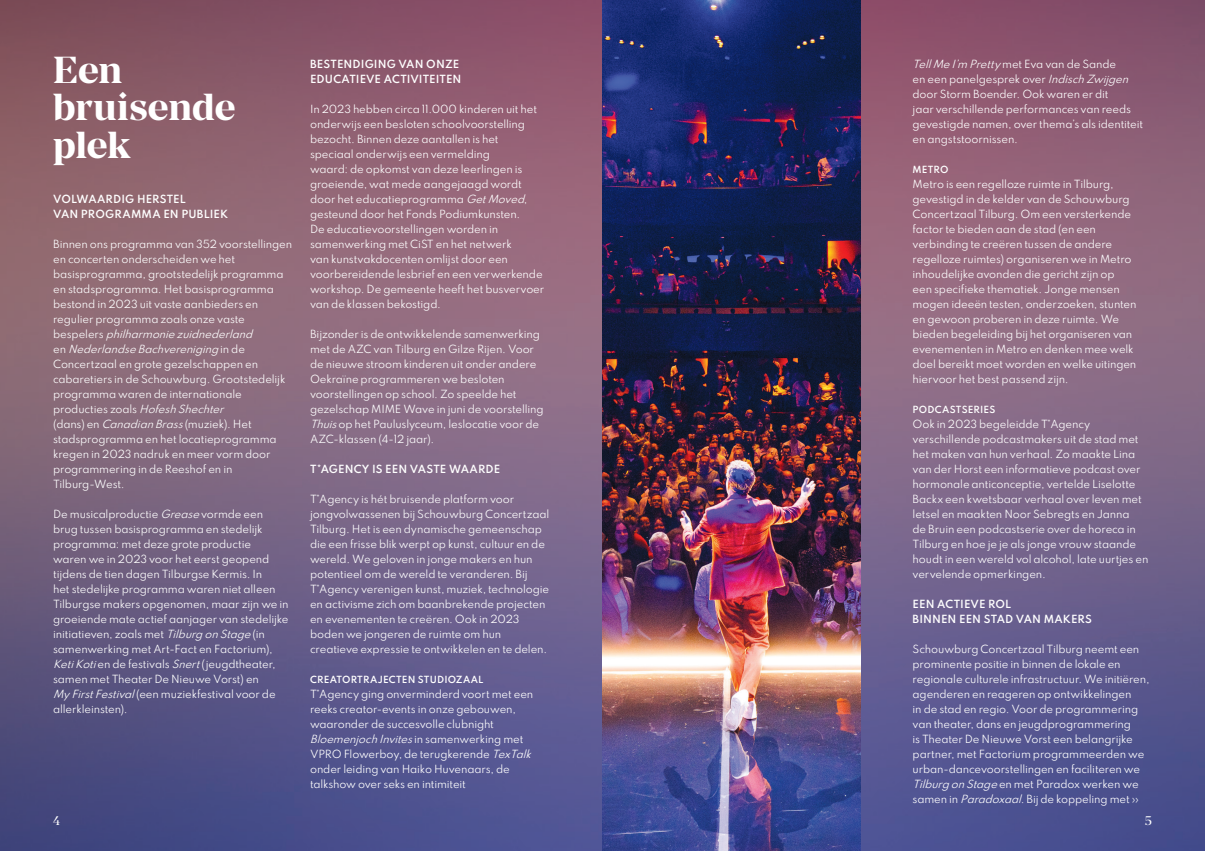
<style>
.page{position:relative;width:1205px;height:851px;background:#fff}
.page>*{position:absolute;margin:0;border:0;box-sizing:border-box;transform-origin:0 0}
.t1{font:700 37.5px/37.5px "Manier";color:#fff}
.t2{font:12.5px "Manier";color:#fff}
.t3{font:10px/15px "Spartan";letter-spacing:-.015em;color:#fff}
.t4{font:600 10px/15px "Spartan";letter-spacing:.01em;color:#fff}
.t5{font:600 8.75px "Spartan";letter-spacing:.02em;color:#fff}
.s1{font-style:italic}
</style>
<div class="page">
<img style="left:0;top:0;width:1205px;height:850px">
<img style="left:602px;top:0;width:259px;height:850px">
<h1 class="t1" style="left:53px;top:51px;width:184px">Een bruisende plek</h1>
<p class="t4" style="left:53px;top:191px;width:176px">VOLWAARDIG HERSTEL<br>VAN PROGRAMMA EN PUBLIEK</p>
<p class="t3" style="left:53px;top:236px;width:240px">Binnen ons programma van 352 voorstellingen en concerten onderscheiden we het basisprogramma, grootstedelijk programma en stadsprogramma. Het basisprogramma bestond in 2023 uit vaste aanbieders en regulier programma zoals onze vaste<br>b e s p e l e r s <span class="s1">philharmoniezuidnederland<br></span>e n <span class="s1">NederlandseBachvereniging</span>i n d e Concertzaal en grote gezelschappen en cabaretiers in de Schouwburg. Grootstedelijk programma waren de internationale producties zoals <span class="s1">HofeshShechter<br></span>(dans) en <span class="s1">CanadianBrass</span>(muziek). Het stadsprogramma en het locatieprogramma kregen in 2023 nadruk en meer vorm door programmering in de Reeshof en in Tilburg-West.</p>
<p class="t3" style="left:53px;top:506px;width:237px">De musicalproductie <span class="s1">Grease</span>vormde een brug tussen basisprogramma en stedelijk programma: met deze grote productie<br>waren we in 2023 voor het eerst geopend tijdens de tien dagen Tilburgse Kermis. In<br>het stedelijke programma waren niet alleen Tilburgse makers opgenomen, maar zijn we in groeiende mate actief aanjager van stedelijke initiatieven, zoals met <span class="s1">TilburgonStage</span>(in samenwerking met Art-Fact en Factorium), <span class="s1">KetiKoti</span>en de festivals <span class="s1">Snert</span>(jeugdtheater, samen met Theater De Nieuwe Vorst) en <span class="s1">MyFirstFestival</span>(een muziekfestival voor de allerkleinsten).</p>
<p class="t4" style="left:310px;top:56px;width:153px">BESTENDIGING VAN ONZE<br>EDUCATIEVE ACTIVITEITEN</p>
<p class="t3" style="left:310px;top:101px;width:236px">In 2023 hebben circa 11.000 kinderen uit het onderwijs een besloten schoolvoorstelling bezocht. Binnen deze aantallen is het speciaal onderwijs een vermelding<br>waard: de opkomst van deze leerlingen is groeiende, wat mede aangejaagd wordt door het educatieprogramma <span class="s1">GetMoved</span>, gesteund door het Fonds Podiumkunsten.<br>De educatievoorstellingen worden in samenwerking met CiST en het netwerk<br>van kunstvakdocenten omlijst door een voorbereidende lesbrief en een verwerkende workshop. De gemeente heeft het busvervoer van de klassen bekostigd.</p>
<p class="t3" style="left:310px;top:326px;width:235px">Bijzonder is de ontwikkelende samenwerking met de AZC van Tilburg en Gilze Rijen. Voor de nieuwe stroom kinderen uit onder andere Oekraïne programmeren we besloten voorstellingen op school. Zo speelde het gezelschap MIME Wave in juni de voorstelling <span class="s1">Thuis</span>op het Pauluslyceum, leslocatie voor de AZC-klassen (4-12 jaar).</p>
<p class="t4" style="left:310px;top:461px;width:192px">T*AGENCY IS EEN VASTE WAARDE</p>
<p class="t3" style="left:310px;top:491px;width:241px">T*Agency is hét bruisende platform voor jongvolwassenen bij Schouwburg Concertzaal Tilburg. Het is een dynamische gemeenschap die een frisse blik werpt op kunst, cultuur en de wereld. We geloven in jonge makers en hun potentieel om de wereld te veranderen. Bij T*Agency verenigen kunst, muziek, technologie en activisme zich om baanbrekende projecten en evenementen te creëren. Ook in 2023 boden we jongeren de ruimte om hun creatieve expressie te ontwikkelen en te delen.</p>
<p class="t5" style="left:310px;top:672px;width:175px">CREATORTRAJECTEN STUDIOZAAL</p>
<p class="t3" style="left:310px;top:686px;width:226px">T*Agency ging onverminderd voort met een reeks creator-events in onze gebouwen, waaronder de succesvolle clubnight <span class="s1">BloemenjochInvites</span>i n s a m e n w e r k i n g m e t VPRO Flowerboy, de terugkerende <span class="s1">TexTalk </span>onder leiding van Haiko Huvenaars, de talkshow over seks en intimiteit</p>
<p class="t3" style="left:912px;top:56px;width:232px"><span class="s1">TellMeI’m Pretty</span>m e t E va va n d e S a n d e<br>en een panelgesprek over <span class="s1">IndischZwijgen </span>door Storm Boender. Ook waren er dit<br>jaar verschillende performances van reeds gevestigde namen, over thema’s als identiteit en angststoornissen.</p>
<p class="t5" style="left:912px;top:162px;width:37px">METRO</p>
<p class="t3" style="left:912px;top:176px;width:225px">Metro is een regelloze ruimte in Tilburg, gevestigd in de kelder van de Schouwburg Concertzaal Tilburg. Om een versterkende factor te bieden aan de stad (en een verbinding te creëren tussen de andere regelloze ruimtes) organiseren we in Metro inhoudelijke avonden die gericht zijn op een specifieke thematiek. Jonge mensen mogen ideeën testen, onderzoeken, stunten en gewoon proberen in deze ruimte. We bieden begeleiding bij het organiseren van evenementen in Metro en denken mee welk doel bereikt moet worden en welke uitingen hiervoor het best passend zijn.</p>
<p class="t5" style="left:912px;top:402px;width:84px">PODCASTSERIES</p>
<p class="t3" style="left:912px;top:416px;width:237px">Ook in 2023 begeleidde T*Agency verschillende podcastmakers uit de stad met het maken van hun verhaal. Zo maakte Lina van der Horst een informatieve podcast over hormonale anticonceptie, vertelde Liselotte Backx een kwetsbaar verhaal over leven met letsel en maakten Noor Sebregts en Janna<br>de Bruin een podcastserie over de horeca in Tilburg en hoe je je als jonge vrouw staande houdt in een wereld vol alcohol, late uurtjes en vervelende opmerkingen.</p>
<p class="t4" style="left:912px;top:596px;width:181px">EEN ACTIEVE ROL<br>BINNEN EEN STAD VAN MAKERS</p>
<p class="t3" style="left:912px;top:641px;width:239px">Schouwburg Concertzaal Tilburg neemt een prominente positie in binnen de lokale en regionale culturele infrastructuur. We initiëren, agenderen en reageren op ontwikkelingen<br>in de stad en regio. Voor de programmering van theater, dans en jeugdprogrammering<br>is Theater De Nieuwe Vorst een belangrijke partner, met Factorium programmeerden we urban-dancevoorstellingen en faciliteren we <span class="s1">TilburgonStage</span>en met Paradox werken we samen in <span class="s1">Paradoxaal</span>. Bij de koppeling met ››</p>
<p class="t2" style="left:53px;top:813px;width:9px">4</p>
<p class="t2" style="left:1144px;top:813px;width:9px">5</p>
</div>
